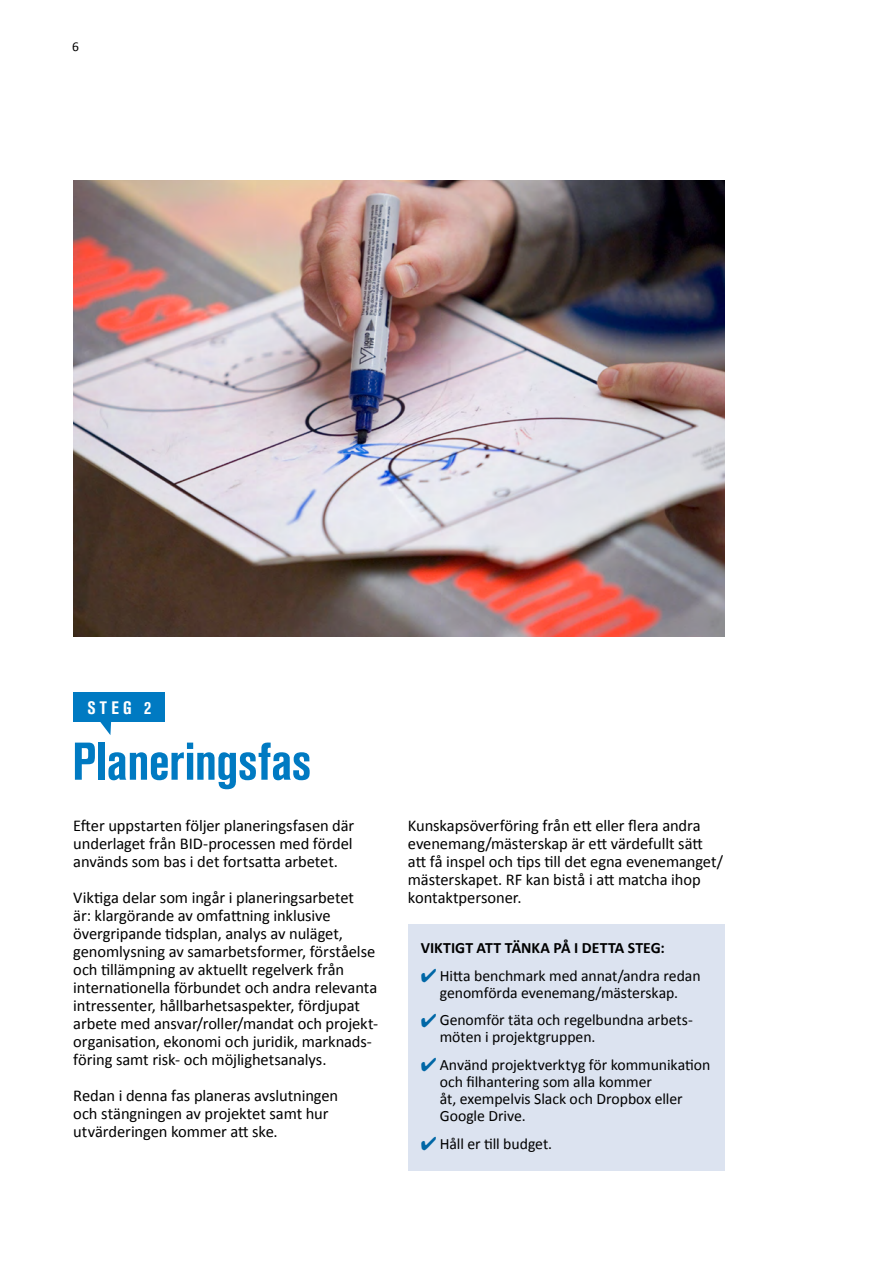
<style>
.page{position:relative;width:893px;height:1263px;background:#fff}
.page>*{position:absolute;margin:0;border:0;box-sizing:border-box;transform-origin:0 0}
.t1{font:700 condensed 52.5px "Akzidenz Grotesk BE";letter-spacing:-.005em;color:#007ac2}
.t2{font:700 condensed 17.85px "Akzidenz Grotesk BE";color:#fff}
.t3{font:16.5px/18px "Calibri";letter-spacing:-.005em;color:#000}
.t4{font:15.75px/17.2px "Calibri";letter-spacing:-.005em;color:#000}
.t5{font:700 15.75px "Calibri";color:#000}
.t6{font:13.5px "Calibri";color:#000}
.s1{color:#0067a6}
</style>
<div class="page">
<img style="left:74px;top:180px;width:651px;height:456px">
<div style="left:408px;top:924px;width:317px;height:246px;background:#dce3f0"></div>
<div style="left:74px;top:692px;width:91px;height:29px;background:#007ac2"></div>
<svg style="left:98px;top:721px;width:13px;height:14px"></svg>
<p class="t6" style="left:72px;top:38px;width:8px">6</p>
<p class="t2" style="left:87px;top:697px;width:65px">STEG 2</p>
<h1 class="t1" style="left:72px;top:731px;width:241px">Planeringsfas</h1>
<p class="t3" style="left:73px;top:817px;width:283px;text-align:justify">Efter uppstarten följer planeringsfasen där underlaget från BID-processen med fördel används som bas i det fortsatta arbetet.</p>
<p class="t3" style="left:73px;top:889px;width:306px">Viktiga delar som ingår i planeringsarbetet<br>är: klargörande av omfattning inklusive övergripande tidsplan, analys av nuläget, genomlysning av samarbetsformer, förståelse och tillämpning av aktuellt regelverk från internationella förbundet och andra relevanta intressenter, hållbarhetsaspekter, fördjupat arbete med ansvar/roller/mandat och projekt&shy;organisation, ekonomi och juridik, marknads&shy;föring samt risk- och möjlighetsanalys.</p>
<p class="t3" style="left:73px;top:1087px;width:266px">Redan i denna fas planeras avslutningen och stängningen av projektet samt hur utvärderingen kommer att ske.</p>
<p class="t3" style="left:408px;top:817px;width:317px">Kunskapsöverföring från ett eller flera andra evenemang/mästerskap är ett värdefullt sätt att få inspel och tips till det egna evenemanget/ mästerskapet. RF kan bistå i att matcha ihop kontaktpersoner.</p>
<p class="t5" style="left:421px;top:938px;width:246px">VIKTIGT ATT TÄNKA PÅ I DETTA STEG:</p>
<p class="t4" style="left:421px;top:967px;width:281px;text-align:center"><span class="s1">✔</span> Hitta benchmark med annat/andra redan genomförda evenemang/mästerskap.</p>
<p class="t4" style="left:440px;top:1011px;width:255px;text-indent:-19px"><span class="s1">✔</span> Genomför täta och regelbundna arbets&shy;möten i projektgruppen.</p>
<p class="t4" style="left:440px;top:1056px;width:272px;text-indent:-19px"><span class="s1">✔</span> Använd projektverktyg för kommunikation och filhantering som alla kommer<br>åt, exempelvis Slack och Dropbox eller<br>Google Drive.</p>
<p class="t4" style="left:421px;top:1135px;width:133px"><span class="s1">✔</span> Håll er till budget.</p>
</div>
